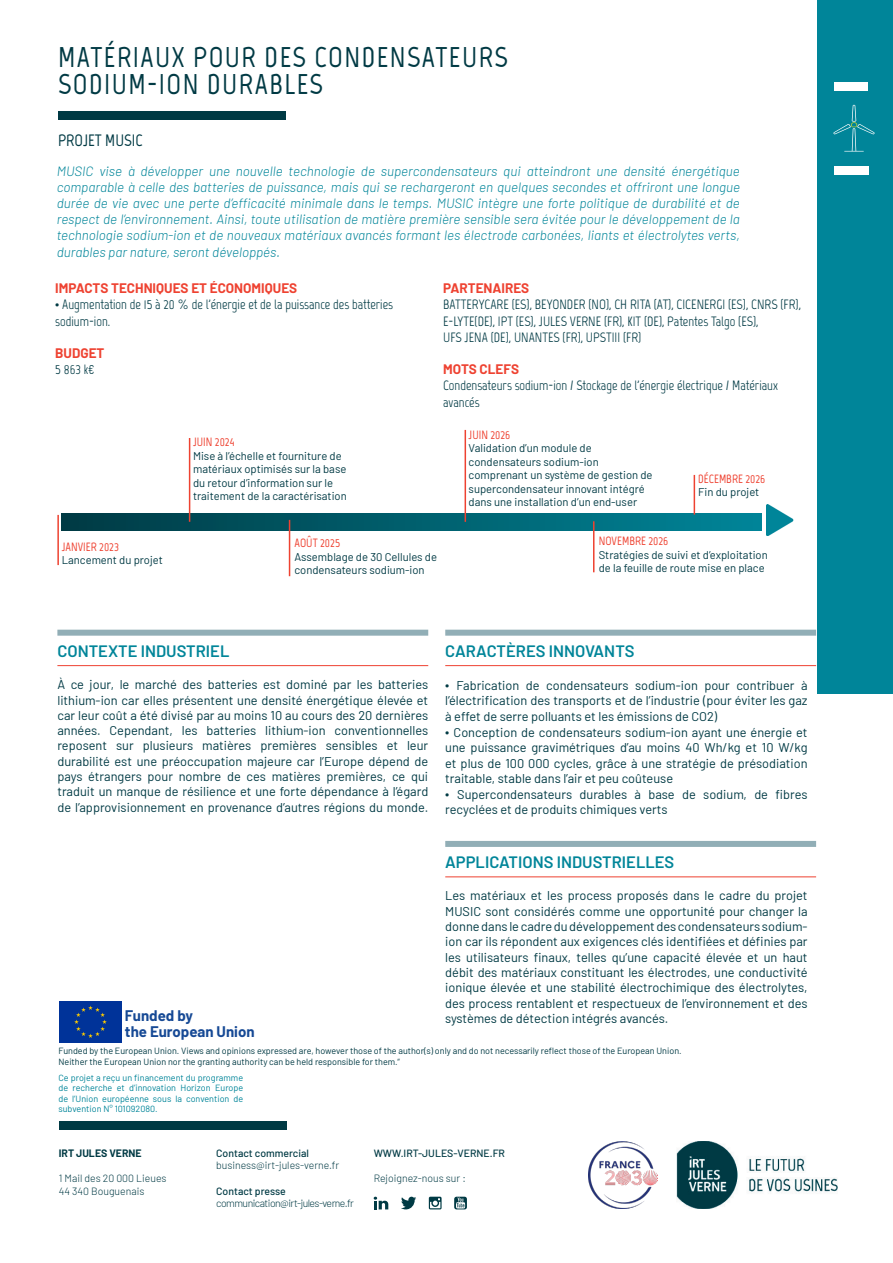
<style>
.page{position:relative;width:893px;height:1263px;background:#fff}
.page>*{position:absolute;margin:0;border:0;box-sizing:border-box;transform-origin:0 0}
.TITRE_1{font:700 28.5px "Marvel";letter-spacing:.05em;color:#003a44}
.TITRE_2{font:600 16.5px "Barlow";color:#008599}
.TITRE_1-2{font:700 16.5px "Marvel";color:#003a44}
.INFO_TECH_COURANT{font:700 15px "Barlow";color:#164995}
.t1{font:italic 300 13.5px/16.2px "Barlow";color:#008599;text-align:justify}
.t2{font:13.5px/16.2px "Marvel";color:#003a44}
.t3{font:700 13.5px "Barlow";color:#ee4231}
.COURANT{font:12.75px/15.3px "Barlow";color:#003a44;text-align:justify}
.INFO_TECH_COURANT-2{font:700 12px "Marvel";color:#ee4231}
.DATE_CHRONO{font:700 12px "Marvel";color:#ee4231}
.TITRE_1-3{font:700 12px "Marvel";color:#ee4231}
.INFO_TECH_COURANT-3{font:11.25px/13.5px "Barlow";color:#003a44}
.CHRONO_COURANT{font:11.25px/13.5px "Barlow";color:#003a44}
.t4{font:300 10.5px/12.6px "Barlow";color:#003a44}
.t5{font:500 10.5px "Barlow";color:#003a44}
.t6{font:300 10.5px "Barlow";letter-spacing:-.05em;color:#003a44}
.t7{font:700 10.5px "Barlow";color:#003a44}
.INFO_TECH_COURANT-4{font:9px "Barlow";color:#003a44}
.INFO_TECH_COURANT-5{font:9px/10.5px "Barlow";color:#008599;text-align:justify}
.s1{font-family:"Barlow"}
.s2{font-size:13.5px}
</style>
<div class="page">
<div style="left:59px;top:1121px;width:227px;height:8px;background:#003a44"></div>
<svg style="left:374px;top:1197px;width:14px;height:12px"></svg>
<svg style="left:401px;top:1197px;width:15px;height:12px"></svg>
<svg style="left:429px;top:1197px;width:13px;height:12px"></svg>
<svg style="left:454px;top:1197px;width:13px;height:12px"></svg>
<img style="left:677px;top:1141px;width:161px;height:68px">
<div style="left:817px;top:0;width:76px;height:694px;background:#008599"></div>
<img style="left:588px;top:1141px;width:69px;height:68px">
<div style="left:58px;top:111px;width:228px;height:9px;background:#003a44"></div>
<div style="left:57px;top:630px;width:371px;height:6px;background:#91aeb6"></div>
<hr style="left:57px;top:665px;width:371px;height:1px;background:#ee4231">
<div style="left:445px;top:630px;width:371px;height:6px;background:#91aeb6"></div>
<hr style="left:445px;top:665px;width:371px;height:1px;background:#ee4231">
<div style="left:445px;top:841px;width:371px;height:6px;background:#91aeb6"></div>
<hr style="left:445px;top:877px;width:371px;height:1px;background:#ee4231">
<div style="left:61px;top:513px;width:700px;height:17px;background:linear-gradient(to right,#003a43,#008498)"></div>
<img style="left:766px;top:505px;width:28px;height:30px">
<hr style="left:57px;top:515px;width:2px;height:50px;background:#ee4231">
<hr style="left:289px;top:520px;width:1px;height:56px;background:#ee4231">
<hr style="left:465px;top:430px;width:1px;height:92px;background:#ee4231">
<hr style="left:189px;top:438px;width:1px;height:84px;background:#ee4231">
<hr style="left:593px;top:521px;width:1px;height:51px;background:#ee4231">
<hr style="left:694px;top:475px;width:1px;height:40px;background:#ee4231">
<div style="left:60px;top:1001px;width:62px;height:42px;background:#039"></div>
<div style="left:834px;top:166px;width:34px;height:8px;background:#fff"></div>
<div style="left:834px;top:82px;width:34px;height:8px;background:#fff"></div>
<svg style="left:833px;top:105px;width:42px;height:47px"></svg>
<p class="TITRE_1" style="left:58px;top:40px;width:451px">MATÉRIAUX POUR DES CONDENSATEURS</p>
<p class="TITRE_1" style="left:58px;top:67px;width:266px">SODIUM-ION DURABLES</p>
<p class="TITRE_1-2" style="left:58px;top:131px;width:86px">PROJET MUSIC</p>
<p class="t1" style="left:57px;top:162px;width:685px">MUSIC vise à développer une nouvelle technologie de supercondensateurs qui atteindront une densité énergétique comparable à celle des batteries de puissance, mais qui se rechargeront en quelques secondes et offriront une longue durée de vie avec une perte d’efficacité minimale dans le temps. MUSIC intègre une forte politique de durabilité et de respect de l’environnement. Ainsi, toute utilisation de matière première sensible sera évitée pour le développement de la technologie sodium-ion et de nouveaux matériaux avancés formant les électrode carbonées, liants et électrolytes verts, durables par nature, seront développés.</p>
<p class="t3" style="left:55px;top:278px;width:243px">IMPACTS TECHNIQUES ET ÉCONOMIQUES</p>
<p class="t2" style="left:55px;top:296px;width:339px"><span class="s1">∙</span> Augmentation de 15 à 20 <span class="s1">%</span> de l'énergie et de la puissance des batteries sodium-ion.</p>
<p class="t3" style="left:55px;top:343px;width:51px">BUDGET</p>
<p class="t2" style="left:55px;top:361px;width:41px">5 863 k€</p>
<p class="t3" style="left:443px;top:278px;width:88px">PARTENAIRES</p>
<p class="t2" style="left:443px;top:296px;width:359px">BATTERYCARE (ES), BEYONDER (NO), CH RITA (AT), CICENERGI (ES), CNRS (FR),<br>E-LYTE(DE), IPT (ES), JULES VERNE (FR), KIT (DE), Patentes Talgo (ES),<br>UFS JENA (DE), UNANTES (FR), UPSTIII (FR)</p>
<p class="t3" style="left:443px;top:359px;width:77px">MOTS CLEFS</p>
<p class="t2" style="left:443px;top:377px;width:336px">Condensateurs sodium-ion / Stockage de l'énergie électrique / Matériaux avancés</p>
<p class="DATE_CHRONO" style="left:62px;top:539px;width:59px">JANVIER 2023</p>
<p class="CHRONO_COURANT" style="left:62px;top:553px;width:103px">Lancement du projet</p>
<p class="TITRE_1-3" style="left:193px;top:435px;width:43px">JUIN 2024</p>
<p class="CHRONO_COURANT" style="left:193px;top:448px;width:155px">Mise à l’échelle et fourniture de matériaux optimisés sur la base du retour d’information sur le traitement de la caractérisation</p>
<p class="INFO_TECH_COURANT-2" style="left:294px;top:536px;width:47px">AOÛT 2025</p>
<p class="CHRONO_COURANT" style="left:294px;top:549px;width:144px">Assemblage de 30 Cellules de condensateurs sodium-ion</p>
<p class="INFO_TECH_COURANT-2" style="left:469px;top:427px;width:43px">JUIN 2026</p>
<p class="INFO_TECH_COURANT-3" style="left:469px;top:440px;width:186px">Validation d’un module de condensateurs sodium-ion comprenant un système de gestion de supercondensateur innovant intégré dans une installation d’un end-user</p>
<p class="INFO_TECH_COURANT-2" style="left:599px;top:534px;width:71px">NOVEMBRE 2026</p>
<p class="INFO_TECH_COURANT-3" style="left:599px;top:547px;width:171px">Stratégies de suivi et d’exploitation de la feuille de route mise en place</p>
<p class="INFO_TECH_COURANT-2" style="left:698px;top:471px;width:69px">DÉCEMBRE 2026</p>
<p class="INFO_TECH_COURANT-3" style="left:698px;top:485px;width:63px">Fin du projet</p>
<p class="TITRE_2" style="left:445px;top:639px;width:191px">CARACTÈRES INNOVANTS</p>
<p class="COURANT" style="left:445px;top:677px;width:364px"><span class="s2">∙</span> Fabrication de condensateurs sodium-ion pour contribuer à l’électrification des transports et de l’industrie (pour éviter les gaz à effet de serre polluants et les émissions de CO2)</p>
<p class="COURANT" style="left:445px;top:724px;width:364px"><span class="s2">∙</span> Conception de condensateurs sodium-ion ayant une énergie et une puissance gravimétriques d’au moins 40 Wh/kg et 10 W/kg et plus de 100 000 cycles, grâce à une stratégie de présodiation traitable, stable dans l’air et peu coûteuse</p>
<p class="COURANT" style="left:445px;top:786px;width:364px"><span class="s2">∙</span> Supercondensateurs durables à base de sodium, de fibres recyclées et de produits chimiques verts</p>
<p class="TITRE_2" style="left:445px;top:850px;width:231px">APPLICATIONS INDUSTRIELLES</p>
<p class="COURANT" style="left:445px;top:887px;width:364px">Les matériaux et les process proposés dans le cadre du projet MUSIC sont considérés comme une opportunité pour changer la donne dans le cadre du développement des condensateurs sodium&shy;ion car ils répondent aux exigences clés identifiées et définies par les utilisateurs finaux, telles qu’une capacité élevée et un haut débit des matériaux constituant les électrodes, une conductivité ionique élevée et une stabilité électrochimique des électrolytes, des process rentablent et respectueux de l’environnement et des systèmes de détection intégrés avancés.</p>
<p class="TITRE_2" style="left:57px;top:639px;width:174px">CONTEXTE INDUSTRIEL</p>
<p class="COURANT" style="left:57px;top:676px;width:372px">À ce jour, le marché des batteries est dominé par les batteries lithium-ion car elles présentent une densité énergétique élevée et car leur coût a été divisé par au moins 10 au cours des 20 dernières années. Cependant, les batteries lithium-ion conventionnelles reposent sur plusieurs matières premières sensibles et leur durabilité est une préoccupation majeure car l’Europe dépend de pays étrangers pour nombre de ces matières premières, ce qui traduit un manque de résilience et une forte dépendance à l’égard de l’approvisionnement en provenance d’autres régions du monde.</p>
<p class="INFO_TECH_COURANT" style="left:125px;top:1004px;width:70px">Funded by</p>
<p class="INFO_TECH_COURANT" style="left:125px;top:1021px;width:131px">the European Union</p>
<p class="INFO_TECH_COURANT-4" style="left:58px;top:1044px;width:624px">Funded by the European Union. Views and opinions expressed are, however those of the author(s) only and do not necessarily reflect those of the European Union.</p>
<p class="INFO_TECH_COURANT-4" style="left:58px;top:1055px;width:343px">Neither the European Union nor the granting authority can be held responsible for them.“</p>
<p class="INFO_TECH_COURANT-5" style="left:58px;top:1071px;width:186px">Ce projet a reçu un financement du programme de recherche et d’innovation Horizon Europe de l’Union européenne sous la convention de subvention N° 101092080.</p>
<p class="t7" style="left:59px;top:1145px;width:84px">IRT JULES VERNE</p>
<p class="t4" style="left:59px;top:1171px;width:109px">1 Mail des 20 000 Lieues<br>44 340 Bouguenais</p>
<p class="t5" style="left:216px;top:1145px;width:94px">Contact commercial</p>
<p class="t4" style="left:216px;top:1158px;width:124px">business@irt-jules-verne.fr</p>
<p class="t5" style="left:216px;top:1183px;width:71px">Contact presse</p>
<p class="t6" style="left:216px;top:1196px;width:139px">communication@irt-jules-verne.fr</p>
<p class="t5" style="left:374px;top:1145px;width:133px">WWW.IRT-JULES-VERNE.FR</p>
<p class="t4" style="left:374px;top:1171px;width:94px">Rejoignez-nous sur :</p>
</div>
